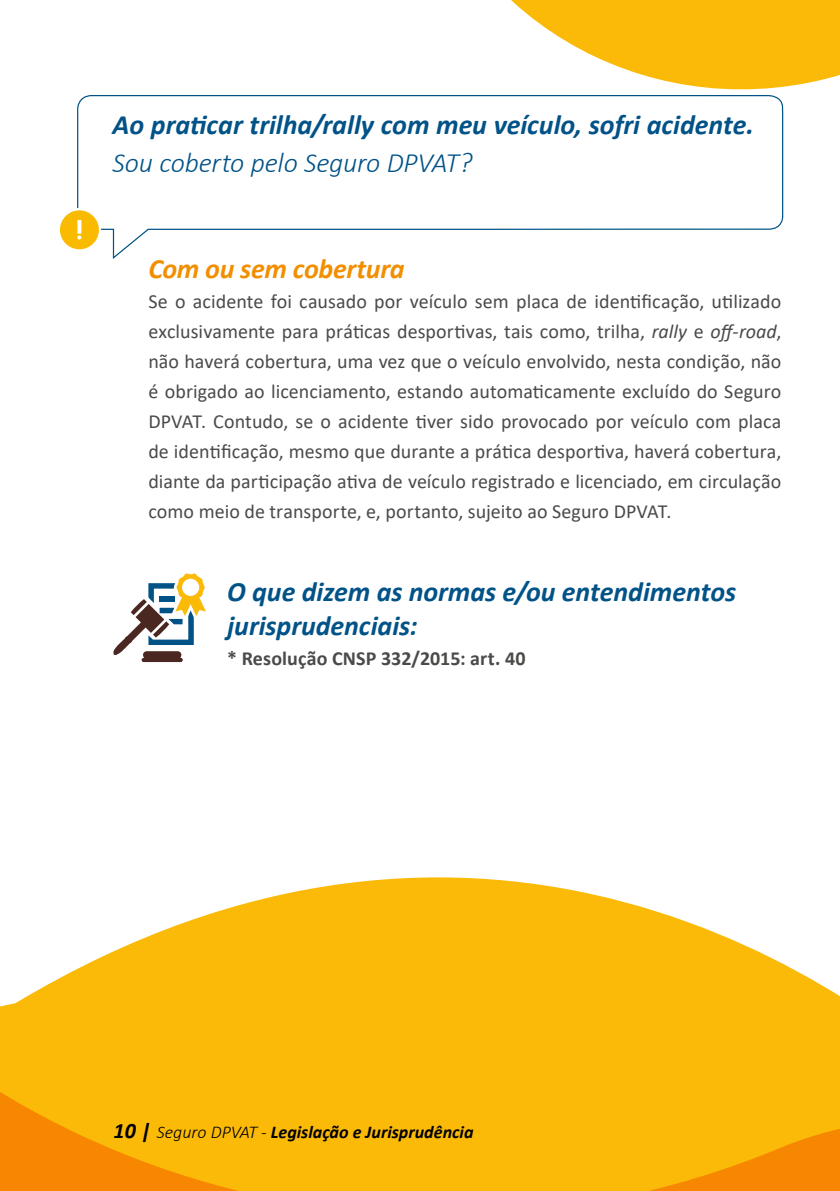
<style>
.page{position:relative;width:840px;height:1191px;background:#fff}
.page>*{position:absolute;margin:0;border:0;box-sizing:border-box;transform-origin:0 0}
.t1{font:italic 700 28px/33.6px "Calibri";color:#005287}
.t2{font:italic 300 28px "Calibri";letter-spacing:-.01em;color:#005287}
.t3{font:italic 700 28px "Calibri";letter-spacing:-.01em;color:#f28f00}
.t4{font:20px/30px "Calibri";letter-spacing:.005em;color:#4a4a49;text-align:justify}
.t5{font:700 20px "Calibri";letter-spacing:.005em;color:#4a4a49}
.t6{font:italic 700 18px "Calibri";color:#000}
.s1{font-style:italic}
.s2{font-size:22px}
.s3{font-weight:300}
</style>
<div class="page">
<svg style="left:511px;top:0;width:328px;height:219px;fill:#fbba07"></svg>
<svg style="left:77px;top:94px;width:706px;height:165px"></svg>
<div style="left:58px;top:208px;width:41px;height:41px;border:2px solid #fff;border-radius:50%"></div>
<div style="left:59px;top:209px;width:41px;height:41px;background:#faba00;border-radius:50%"></div>
<div style="left:58px;top:208px;width:43px;height:43px;border:2px solid #fff;border-radius:50%"></div>
<svg style="left:77px;top:220px;width:5px;height:20px"></svg>
<svg style="left:113px;top:573px;width:93px;height:89px"></svg>
<svg style="left:0;top:877px;width:839px;height:314px;background:#fbc027"></svg>
<h1 class="t1" style="left:112px;top:107px;width:642px">Ao praticar trilha/rally com meu veículo, sofri acidente.</h1>
<h1 class="t2" style="left:112px;top:145px;width:361px">Sou coberto pelo Seguro DPVAT?</h1>
<h1 class="t3" style="left:148px;top:249px;width:257px">Com ou sem cobertura</h1>
<p class="t4" style="left:148px;top:286px;width:634px">Se o acidente foi causado por veículo sem placa de identificação, utilizado exclusivamente para práticas desportivas, tais como, trilha, <span class="s1">rally</span> e <span class="s1">off-road</span>, não haverá cobertura, uma vez que o veículo envolvido, nesta condição, não é obrigado ao licenciamento, estando automaticamente excluído do Seguro DPVAT. Contudo, se o acidente tiver sido provocado por veículo com placa de identificação, mesmo que durante a prática desportiva, haverá cobertura, diante da participação ativa de veículo registrado e licenciado, em circulação como meio de transporte, e, portanto, sujeito ao Seguro DPVAT.</p>
<h1 class="t1" style="left:227px;top:574px;width:510px">O que dizem as normas e/ou entendimentos jurisprudenciais:</h1>
<p class="t5" style="left:227px;top:644px;width:300px">* Resolução CNSP 332/2015: art. 40</p>
<p class="t6" style="left:113px;top:1119px;width:361px"><span class="s2">10 |</span> <span class="s3">Seguro DPVAT -</span> Legislação e Jurisprudência</p>
</div>
